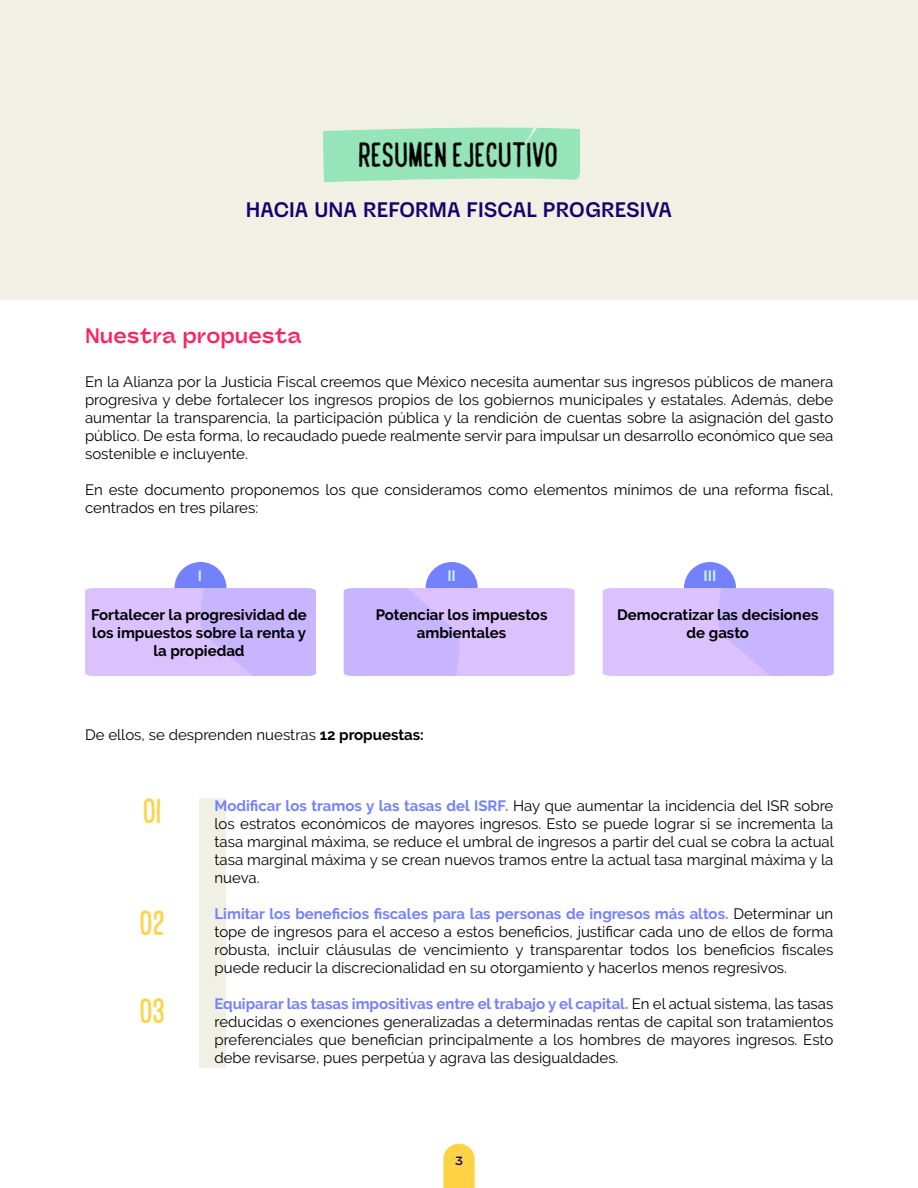
<style>
.page{position:relative;width:918px;height:1188px;background:#fff}
.page>*{position:absolute;margin:0;border:0;box-sizing:border-box;transform-origin:0 0}
.t1{font:27px "Caf Franoise";color:#000}
.t2{font:27px "Caf Franoise";color:#fdd245}
.t3{font:700 21px "Panel Sans";color:#16016d}
.t4{font:700 21px "Panel Sans";color:#fe2260}
.t5{font:15px/18px "Raleway";color:#000;text-align:justify}
.t6{font:700 15px/18px "Raleway";color:#000;text-align:center}
.t7{font:700 15px "Raleway";color:#ccf1dd}
.t8{font:700 12px "Panel Sans";color:#16016d}
.s1{font-weight:700}
.s2{font-weight:700;color:#7481fd}
</style>
<div class="page">
<svg style="left:443px;top:1144px;width:32px;height:44px"></svg>
<div style="left:200px;top:798px;width:26px;height:269px;background:#f0f0e5"></div>
<div style="left:174px;top:562px;width:53px;height:52px;background:#7481fd;border-radius:50%"></div>
<div style="left:426px;top:562px;width:52px;height:52px;background:#7481fd;border-radius:50%"></div>
<div style="left:684px;top:562px;width:52px;height:52px;background:#7481fd;border-radius:50%"></div>
<div style="left:1px;top:0;width:917px;height:300px;background:#f0f0e5"></div>
<svg style="left:323px;top:128px;width:257px;height:54px;background:#9ae5bb"></svg>
<svg style="left:603px;top:588px;width:231px;height:88px;background:#d2bcfe"></svg>
<svg style="left:85px;top:588px;width:231px;height:88px;background:#d2bcfe"></svg>
<svg style="left:344px;top:588px;width:231px;height:88px;background:#d2bcfe"></svg>
<h1 class="t1" style="left:359px;top:134px;width:201px">RESUMEN EJECUTIVO</h1>
<h2 class="t3" style="left:246px;top:197px;width:428px">HACIA UNA REFORMA FISCAL PROGRESIVA</h2>
<h2 class="t4" style="left:85px;top:323px;width:219px">Nuestra propuesta</h2>
<p class="t5" style="left:85px;top:373px;width:750px">En la Alianza por la Justicia Fiscal creemos que México necesita aumentar sus ingresos públicos de manera progresiva y debe fortalecer los ingresos propios de los gobiernos municipales y estatales. Además, debe aumentar la transparencia, la participación pública y la rendición de cuentas sobre la asignación del gasto público. De esta forma, lo recaudado puede realmente servir para impulsar un desarrollo económico que sea sostenible e incluyente.</p>
<p class="t5" style="left:85px;top:481px;width:750px">En este documento proponemos los que consideramos como elementos mínimos de una reforma fiscal, centrados en tres pilares:</p>
<p class="t7" style="left:198px;top:567px;width:6px">I</p>
<p class="t6" style="left:91px;top:606px;width:217px">Fortalecer la progresividad de los impuestos sobre la renta y la propiedad</p>
<p class="t7" style="left:447px;top:567px;width:10px">II</p>
<p class="t7" style="left:704px;top:567px;width:14px">III</p>
<p class="t6" style="left:376px;top:606px;width:173px">Potenciar los impuestos ambientales</p>
<p class="t6" style="left:617px;top:606px;width:203px">Democratizar las decisiones de gasto</p>
<p class="t5" style="left:85px;top:725px;width:340px">De ellos, se desprenden nuestras <span class="s1">12 propuestas:</span></p>
<h1 class="t2" style="left:144px;top:789px;width:20px">01</h1>
<h1 class="t2" style="left:141px;top:902px;width:26px">02</h1>
<h1 class="t2" style="left:140px;top:990px;width:27px">03</h1>
<p class="t5" style="left:215px;top:797px;width:621px"><span class="s2">Modificar los tramos y las tasas del ISRF.</span> Hay que aumentar la incidencia del ISR sobre los estratos económicos de mayores ingresos. Esto se puede lograr si se incrementa la tasa marginal máxima, se reduce el umbral de ingresos a partir del cual se cobra la actual tasa marginal máxima y se crean nuevos tramos entre la actual tasa marginal máxima y la nueva.</p>
<p class="t5" style="left:215px;top:905px;width:620px"><span class="s2">Limitar los beneficios fiscales para las personas de ingresos más altos.</span> Determinar un tope de ingresos para el acceso a estos beneficios, justificar cada uno de ellos de forma robusta, incluir cláusulas de vencimiento y transparentar todos los beneficios fiscales puede reducir la discrecionalidad en su otorgamiento y hacerlos menos regresivos.</p>
<p class="t5" style="left:215px;top:995px;width:620px"><span class="s2">Equiparar las tasas impositivas entre el trabajo y el capital.</span> En el actual sistema, las tasas reducidas o exenciones generalizadas a determinadas rentas de capital son tratamientos preferenciales que benefician principalmente a los hombres de mayores ingresos. Esto debe revisarse, pues perpetúa y agrava las desigualdades.</p>
<p class="t8" style="left:455px;top:1153px;width:9px">3</p>
</div>
